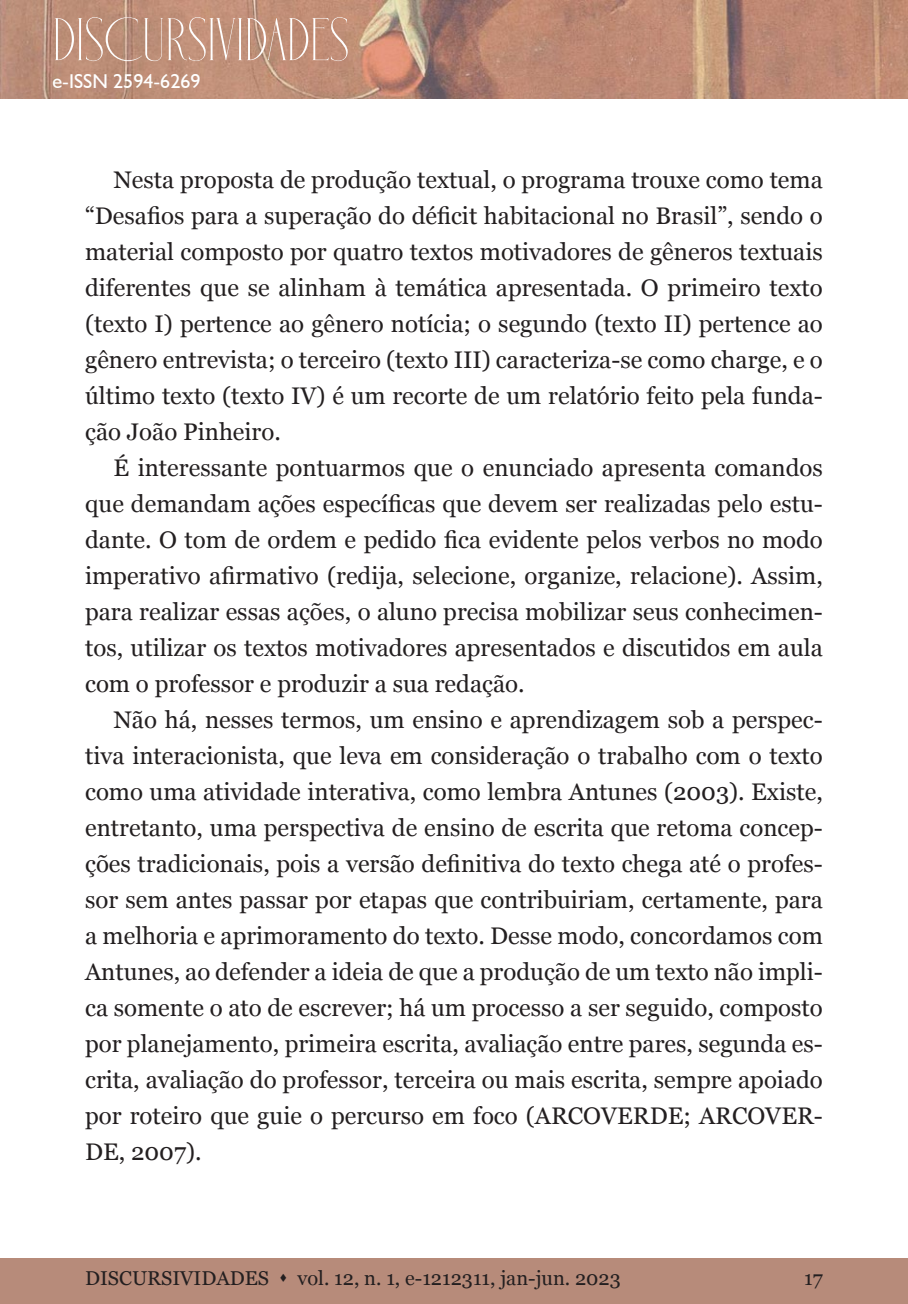
<style>
.page{position:relative;width:908px;height:1304px;background:#fff}
.page>*{position:absolute;margin:0;border:0;box-sizing:border-box;transform-origin:0 0}
.t1{font:60px "Holipop";color:#fff}
.t2{font:24px/36px "Georgia";color:#231f20;text-align:justify}
.t3{font:20px "Georgia";color:#231f20}
.t4{font:20px "Humanist 521 BT";color:#fff}
</style>
<div class="page">
<div style="left:0;top:1259px;width:907px;height:45px;background:#b78b7a"></div>
<img style="left:0;top:0;width:907px;height:99px">
<h1 class="t1" style="left:52px;top:10px;width:298px">DISCURSIVIDADES</h1>
<p class="t4" style="left:52px;top:69px;width:150px">e-ISSN 2594-6269</p>
<p class="t2" style="left:85px;top:161px;width:739px;text-indent:28px">Nesta proposta de produção textual, o programa trouxe como tema “Desafios para a superação do déficit habitacional no Brasil”, sendo o material composto por quatro textos motivadores de gêneros textuais diferentes que se alinham à temática apresentada. O primeiro texto (texto I) pertence ao gênero notícia; o segundo (texto II) pertence ao gênero entrevista; o terceiro (texto III) caracteriza-se como charge, e o último texto (texto IV) é um recorte de um relatório feito pela funda&shy;ção João Pinheiro.</p>
<p class="t2" style="left:85px;top:449px;width:739px;text-indent:28px">É interessante pontuarmos que o enunciado apresenta comandos que demandam ações específicas que devem ser realizadas pelo estu&shy;dante. O tom de ordem e pedido fica evidente pelos verbos no modo imperativo afirmativo (redija, selecione, organize, relacione). Assim, para realizar essas ações, o aluno precisa mobilizar seus conhecimen&shy;tos, utilizar os textos motivadores apresentados e discutidos em aula com o professor e produzir a sua redação.</p>
<p class="t2" style="left:85px;top:701px;width:739px;text-indent:28px">Não há, nesses termos, um ensino e aprendizagem sob a perspec&shy;tiva interacionista, que leva em consideração o trabalho com o texto como uma atividade interativa, como lembra Antunes (2003). Existe, entretanto, uma perspectiva de ensino de escrita que retoma concep&shy;ções tradicionais, pois a versão definitiva do texto chega até o profes&shy;sor sem antes passar por etapas que contribuiriam, certamente, para a melhoria e aprimoramento do texto. Desse modo, concordamos com Antunes, ao defender a ideia de que a produção de um texto não impli&shy;ca somente o ato de escrever; há um processo a ser seguido, composto por planejamento, primeira escrita, avaliação entre pares, segunda es&shy;crita, avaliação do professor, terceira ou mais escrita, sempre apoiado por roteiro que guie o percurso em foco (ARCOVERDE; ARCOVER-DE, 2007).</p>
<p class="t3" style="left:85px;top:1264px;width:537px">DISCURSIVIDADES ▲ vol. 12, n. 1, e-1212311, jan-jun. 2023</p>
<p class="t3" style="left:803px;top:1264px;width:20px">17</p>
</div>
